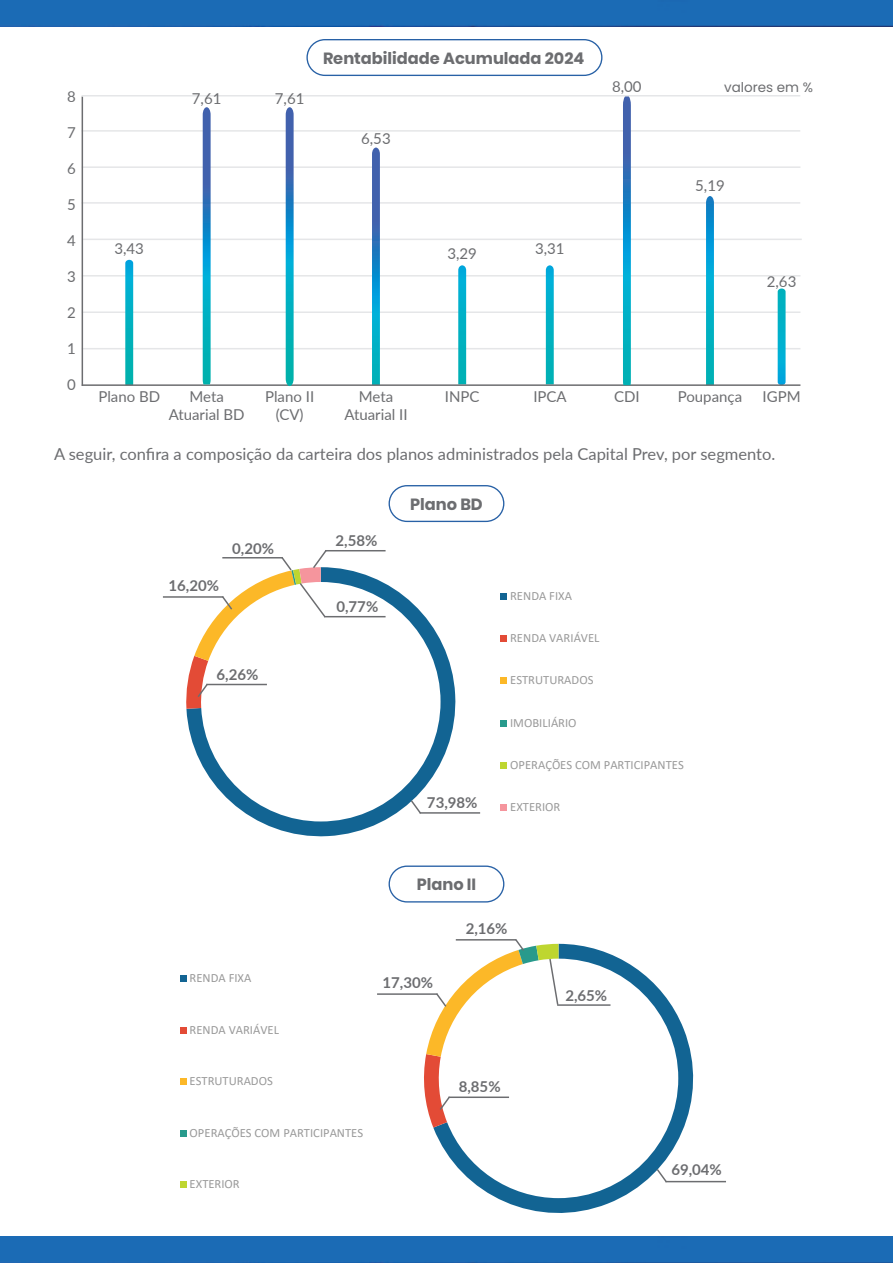
<style>
.page{position:relative;width:893px;height:1263px;background:#fff}
.page>*{position:absolute;margin:0;border:0;box-sizing:border-box;transform-origin:0 0}
.t1{font:16.5px "Lato";color:#6c6d70}
.t2{font:700 16.2px "Poppins";color:#6c6d70}
.t3{font:15px/18px "Lato";color:#6c6d70;text-align:center}
.t4{font:700 15px "Lato";color:#6c6d70}
.t5{font:13.5px "Poppins";color:#6c6d70}
.t6{font:12.6px "Calibri";color:#999}
</style>
<div class="page">
<svg style="left:433px;top:944px;width:278px;height:269px"></svg>
<div style="left:180px;top:975px;width:7px;height:7px;background:#126493"></div>
<div style="left:180px;top:1026px;width:7px;height:7px;background:#e34b36"></div>
<div style="left:180px;top:1078px;width:7px;height:7px;background:#fcb828"></div>
<div style="left:180px;top:1129px;width:7px;height:7px;background:#289a8c"></div>
<div style="left:180px;top:1181px;width:7px;height:7px;background:#bed630"></div>
<svg style="left:186px;top:567px;width:270px;height:270px"></svg>
<div style="left:500px;top:592px;width:7px;height:7px;background:#126493"></div>
<div style="left:500px;top:635px;width:7px;height:7px;background:#e34b36"></div>
<div style="left:500px;top:677px;width:7px;height:7px;background:#fcb828"></div>
<div style="left:500px;top:719px;width:7px;height:7px;background:#289a8c"></div>
<div style="left:500px;top:762px;width:7px;height:7px;background:#bed630"></div>
<div style="left:500px;top:804px;width:7px;height:7px;background:#f5959d"></div>
<hr style="left:82px;top:275px;width:718px;height:2px;background:#e5e6e8">
<hr style="left:83px;top:239px;width:719px;height:1px;background:#e5e6e8">
<hr style="left:82px;top:202px;width:718px;height:2px;background:#e5e6e8">
<hr style="left:82px;top:311px;width:718px;height:2px;background:#e5e6e8">
<hr style="left:82px;top:348px;width:718px;height:1px;background:#e5e6e8">
<hr style="left:82px;top:166px;width:718px;height:2px;background:#e5e6e8">
<div style="left:389px;top:865px;width:115px;height:37px;border:1px solid #2861a6;border-radius:18px"></div>
<div style="left:389px;top:485px;width:115px;height:37px;border:1px solid #2861a6;border-radius:18px"></div>
<div style="left:306px;top:39px;width:296px;height:37px;border:1px solid #2861a6;border-radius:18px"></div>
<svg style="left:372px;top:148px;width:8px;height:236px;background:#1f89bf"></svg>
<svg style="left:125px;top:260px;width:8px;height:124px"></svg>
<svg style="left:778px;top:288px;width:8px;height:97px"></svg>
<svg style="left:546px;top:265px;width:8px;height:119px"></svg>
<svg style="left:706px;top:196px;width:8px;height:188px;background:#06a6ca"></svg>
<svg style="left:458px;top:265px;width:8px;height:119px"></svg>
<div style="left:0;top:0;width:893px;height:26px;background:#1b6bb5"></div>
<div style="left:0;top:1237px;width:893px;height:26px;background:#1b6bb5"></div>
<hr style="left:325px;top:550px;width:61px;height:1px;background:#6c6d70">
<svg style="left:409px;top:799px;width:14px;height:16px"></svg>
<hr style="left:420px;top:812px;width:60px;height:2px;background:#6c6d70">
<hr style="left:163px;top:596px;width:60px;height:2px;background:#6c6d70">
<hr style="left:324px;top:616px;width:62px;height:1px;background:#6c6d70">
<svg style="left:185px;top:551px;width:143px;height:158px"></svg>
<svg style="left:655px;top:1167px;width:13px;height:17px"></svg>
<hr style="left:666px;top:1181px;width:60px;height:1px;background:#6c6d70">
<hr style="left:377px;top:993px;width:60px;height:2px;background:#6c6d70">
<hr style="left:557px;top:1004px;width:53px;height:2px;background:#6c6d70">
<svg style="left:422px;top:939px;width:137px;height:188px"></svg>
<hr style="left:456px;top:939px;width:60px;height:1px;background:#6c6d70">
<hr style="left:82px;top:384px;width:718px;height:2px;background:#6c6d70">
<hr style="left:82px;top:130px;width:718px;height:2px;background:#e5e6e8">
<hr style="left:82px;top:96px;width:1px;height:290px;background:#6c6d70">
<svg style="left:286px;top:107px;width:8px;height:279px;background:#2296c0"></svg>
<svg style="left:623px;top:96px;width:8px;height:289px;background:#1991c2"></svg>
<hr style="left:82px;top:95px;width:718px;height:1px;background:#e5e6e8">
<svg style="left:203px;top:107px;width:8px;height:277px;background:#2492c0"></svg>
<p class="t3" style="left:67px;top:87px;width:10px">8</p>
<p class="t3" style="left:67px;top:123px;width:10px">7</p>
<p class="t3" style="left:67px;top:159px;width:10px">6</p>
<p class="t3" style="left:67px;top:195px;width:10px">5</p>
<p class="t3" style="left:67px;top:231px;width:10px">4</p>
<p class="t3" style="left:67px;top:267px;width:10px">3</p>
<p class="t3" style="left:67px;top:303px;width:10px">2</p>
<p class="t3" style="left:67px;top:339px;width:10px">1</p>
<p class="t3" style="left:67px;top:375px;width:10px">0</p>
<p class="t3" style="left:114px;top:239px;width:31px">3,43</p>
<p class="t3" style="left:192px;top:89px;width:31px">7,61</p>
<p class="t3" style="left:275px;top:89px;width:31px">7,61</p>
<p class="t2" style="left:323px;top:49px;width:263px">Rentabilidade Acumulada 2024</p>
<p class="t3" style="left:361px;top:129px;width:31px">6,53</p>
<p class="t3" style="left:612px;top:77px;width:31px">8,00</p>
<p class="t3" style="left:447px;top:243px;width:31px">3,29</p>
<p class="t3" style="left:535px;top:239px;width:31px">3,31</p>
<p class="t5" style="left:724px;top:79px;width:90px">valores em %</p>
<p class="t3" style="left:695px;top:176px;width:31px">5,19</p>
<p class="t3" style="left:767px;top:272px;width:31px">2,63</p>
<p class="t3" style="left:98px;top:387px;width:63px">Plano BD</p>
<p class="t3" style="left:265px;top:387px;width:51px">Plano II (CV)</p>
<p class="t3" style="left:169px;top:387px;width:77px">Meta<br>Atuarial BD</p>
<p class="t3" style="left:344px;top:387px;width:65px">Meta<br>Atuarial II</p>
<p class="t3" style="left:445px;top:387px;width:36px">INPC</p>
<p class="t3" style="left:533px;top:387px;width:35px">IPCA</p>
<p class="t3" style="left:614px;top:387px;width:27px">CDI</p>
<p class="t3" style="left:678px;top:387px;width:66px">Poupança</p>
<p class="t3" style="left:763px;top:387px;width:40px">IGPM</p>
<h1 class="t1" style="left:54px;top:442px;width:723px">A seguir, confira a composição da carteira dos planos administrados pela Capital Prev, por segmento.</h1>
<p class="t2" style="left:410px;top:495px;width:74px">Plano BD</p>
<p class="t4" style="left:168px;top:574px;width:52px">16,20%</p>
<p class="t4" style="left:232px;top:537px;width:43px">0,20%</p>
<p class="t4" style="left:217px;top:663px;width:43px">6,26%</p>
<p class="t6" style="left:190px;top:969px;width:63px">RENDA FIXA</p>
<p class="t6" style="left:190px;top:1021px;width:91px">RENDA VARIÁVEL</p>
<p class="t6" style="left:190px;top:1072px;width:85px">ESTRUTURADOS</p>
<p class="t4" style="left:335px;top:529px;width:43px">2,58%</p>
<p class="t4" style="left:336px;top:595px;width:43px">0,77%</p>
<p class="t4" style="left:427px;top:792px;width:52px">73,98%</p>
<p class="t2" style="left:417px;top:875px;width:61px">Plano II</p>
<p class="t6" style="left:510px;top:587px;width:63px">RENDA FIXA</p>
<p class="t6" style="left:510px;top:629px;width:91px">RENDA VARIÁVEL</p>
<p class="t6" style="left:510px;top:671px;width:85px">ESTRUTURADOS</p>
<p class="t6" style="left:510px;top:714px;width:68px">IMOBILIÁRIO</p>
<p class="t6" style="left:510px;top:756px;width:175px">OPERAÇÕES COM PARTICIPANTES</p>
<p class="t6" style="left:510px;top:798px;width:52px">EXTERIOR</p>
<p class="t4" style="left:466px;top:917px;width:43px">2,16%</p>
<p class="t4" style="left:383px;top:971px;width:52px">17,30%</p>
<p class="t4" style="left:459px;top:1076px;width:43px">8,85%</p>
<p class="t4" style="left:565px;top:984px;width:43px">2,65%</p>
<p class="t6" style="left:190px;top:1124px;width:175px">OPERAÇÕES COM PARTICIPANTES</p>
<p class="t6" style="left:190px;top:1175px;width:52px">EXTERIOR</p>
<p class="t4" style="left:671px;top:1159px;width:52px">69,04%</p>
</div>
